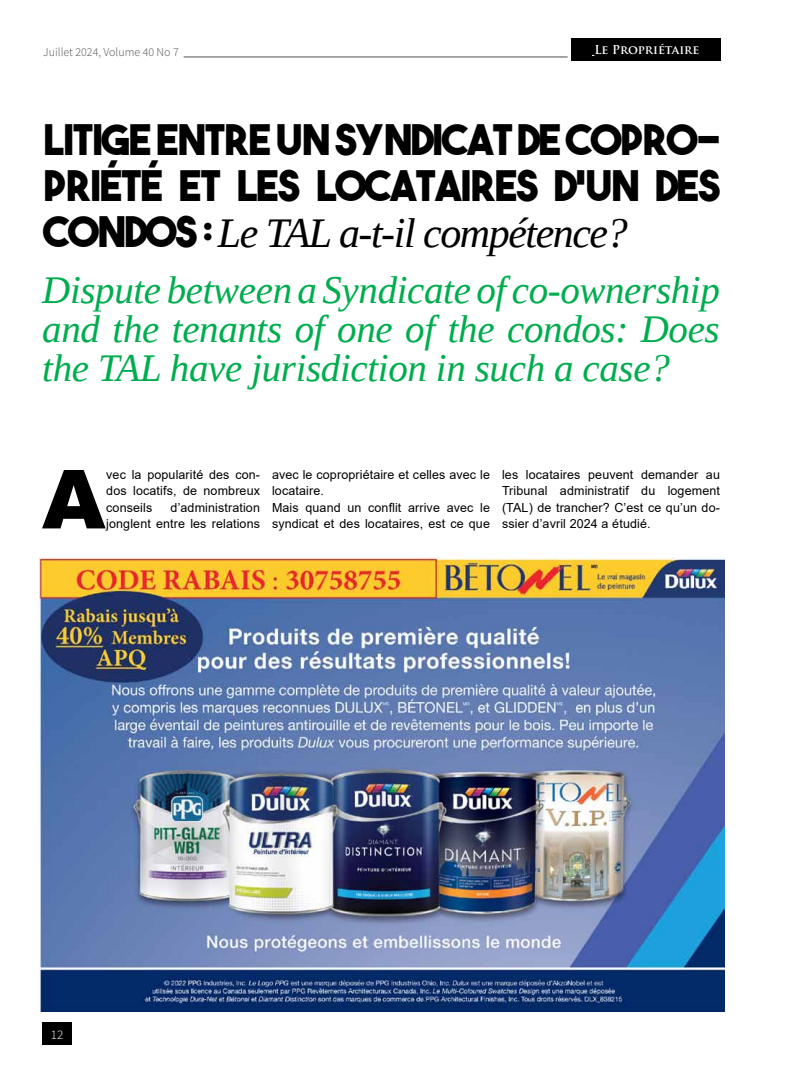
<style>
.page{position:relative;width:792px;height:1080px;background:#fff}
.page>*{position:absolute;margin:0;border:0;box-sizing:border-box;transform-origin:0 0}
.t1{font:900 81.7px "Arial";color:#000}
.t2{font:42px/46px "The Bold Font";letter-spacing:-.035em;color:#000}
.t3{font:italic 42px "Liberation Serif";letter-spacing:-.035em;color:#000}
.t4{font:italic 39px/39px "Liberation Serif";letter-spacing:-.01em;color:#00ad4e;text-align:justify}
.t5{font:300 13px "Source Sans Pro";color:#fff}
.t6{font:12.5px/16.5px "Arial";letter-spacing:.01em;color:#000;text-align:justify}
.t7{font:300 12px "Source Sans Pro";color:#4d4d4f}
.t8{font:700 12px "Trajan Pro";color:#fff}
.s1{font-family:"The Bold Font";font-style:normal}
</style>
<div class="page">
<img style="left:39px;top:557px;width:685px;height:454px">
<hr style="left:184px;top:57px;width:384px;height:1px;background:#4d4d4f">
<div style="left:42px;top:1023px;width:30px;height:22px;background:#000"></div>
<div style="left:571px;top:39px;width:150px;height:22px;background:#000"></div>
<p class="t7" style="left:43px;top:44px;width:137px">Juillet 2024, Volume 40 No 7</p>
<p class="t8" style="left:594px;top:42px;width:107px">Le Propriétaire</p>
<h2 class="t2" style="left:43px;top:116px;width:679px">LITIGE ENTRE UN SYNDICAT DE COPRO-<br>PRIÉTÉ ET LES LOCATAIRES D’UN DES</h2>
<h2 class="t3" style="left:43px;top:206px;width:586px"><span class="s1">CONDOS :</span> Le TAL a-t-il compétence?</h2>
<h3 class="t4" style="left:42px;top:270px;width:679px">Dispute between a Syndicate of co-ownership and the tenants of one of the condos: Does the TAL have jurisdiction in such a case?</h3>
<h1 class="t1" style="left:42px;top:440px;width:65px">A</h1>
<p class="t6" style="left:106px;top:466px;width:155px">vec la popularité des con&shy;dos locatifs, de nombreux conseils</p>
<p class="t6" style="left:106px;top:499px;width:155px;text-align:right">d’administration<br>jonglent entre les relations</p>
<p class="t6" style="left:272px;top:466px;width:219px;text-align:left">avec le copropriétaire et celles avec le locataire.<br>Mais quand un conflit arrive avec le syndicat et des locataires, est ce que</p>
<p class="t6" style="left:502px;top:466px;width:219px">les locataires peuvent demander au Tribunal administratif du logement (TAL) de trancher? C’est ce qu’un do&shy;ssier d’avril 2024 a étudié.</p>
<p class="t5" style="left:51px;top:1027px;width:14px">12</p>
</div>
